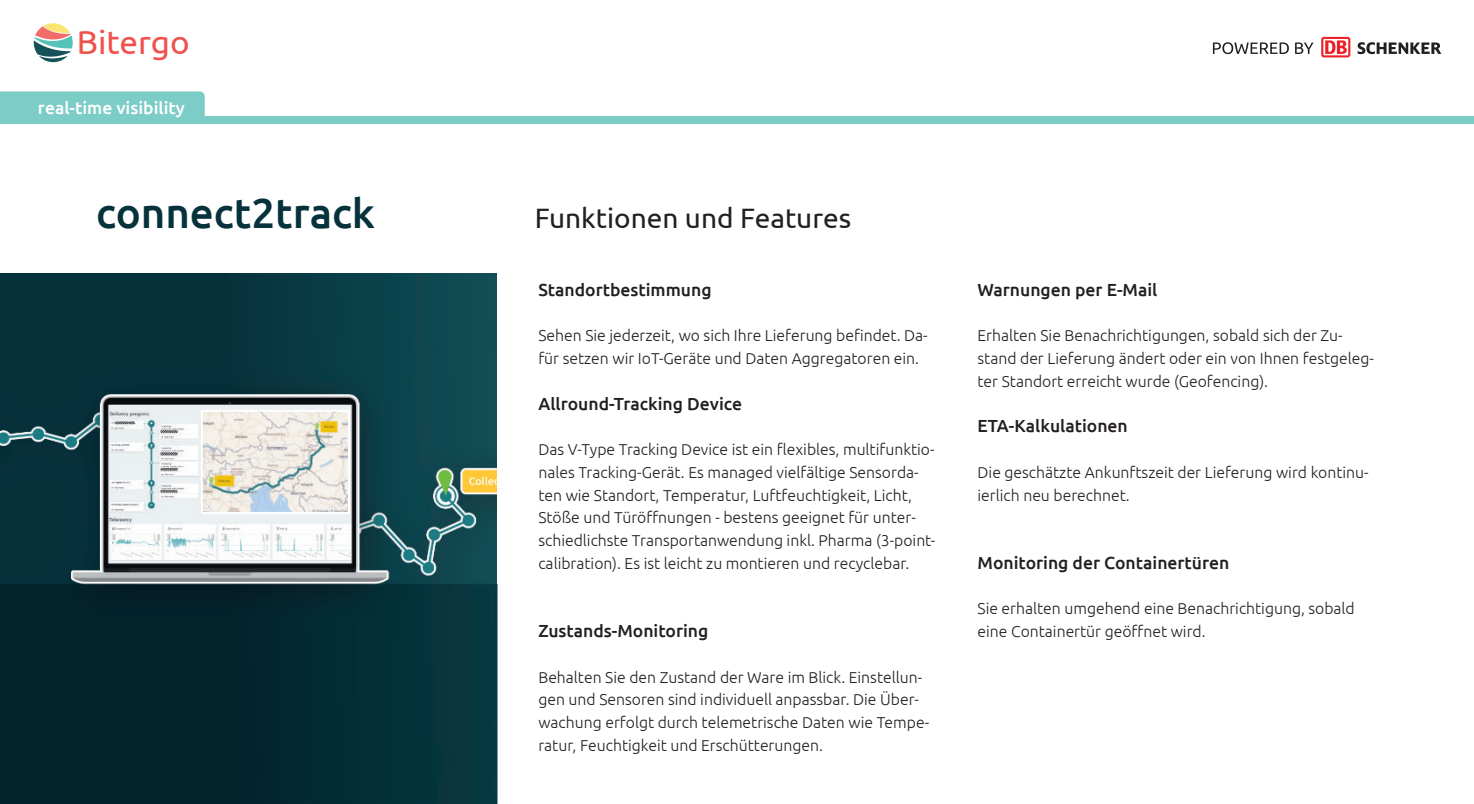
<style>
.page{position:relative;width:1474px;height:804px;background:#fff}
.page>*{position:absolute;margin:0;border:0;box-sizing:border-box;transform-origin:0 0}
.t1{font:500 42px "Ubuntu";color:#06323c}
.t2{font:33.25px "Ubuntu";color:#f0514c}
.t3{font:28px "Ubuntu";color:#231f20}
.t4{font:500 17.5px "Ubuntu";color:#231f20}
.t5{font:500 17.5px "Ubuntu";color:#fff}
.t6{font:300 15.75px/22.8px "Ubuntu";color:#231f20}
</style>
<div class="page">
<img style="left:0;top:273px;width:496px;height:38px">
<svg style="left:33px;top:23px;width:40px;height:40px"></svg>
<svg style="left:1212px;top:42px;width:76px;height:12px"></svg>
<svg style="left:1295px;top:42px;width:18px;height:12px"></svg>
<svg style="left:1357px;top:42px;width:84px;height:12px"></svg>
<svg style="left:1321px;top:37px;width:29px;height:20px"></svg>
<div style="left:0;top:91px;width:205px;height:25px;background:#7cccc8"></div>
<div style="left:0;top:116px;width:1473px;height:8px;background:#7cccc8"></div>
<img style="left:0;top:584px;width:497px;height:220px">
<img style="left:0;top:311px;width:496px;height:369px">
<svg style="left:201px;top:410px;width:148px;height:103px;background:#e4e2da"></svg>
<h2 class="t2" style="left:77px;top:28px;width:115px">Bitergo</h2>
<p class="t5" style="left:38px;top:100px;width:149px">real-time visibility</p>
<h1 class="t1" style="left:96px;top:195px;width:280px">connect2track</h1>
<h3 class="t3" style="left:534px;top:206px;width:318px">Funktionen und Features</h3>
<p class="t4" style="left:538px;top:282px;width:175px">Standortbestimmung</p>
<p class="t6" style="left:538px;top:325px;width:391px">Sehen Sie jederzeit, wo sich Ihre Lieferung befindet. Da&shy;für setzen wir IoT-Geräte und Daten Aggregatoren ein.</p>
<p class="t4" style="left:538px;top:396px;width:205px">Allround-Tracking Device</p>
<p class="t6" style="left:538px;top:439px;width:398px">Das V-Type Tracking Device ist ein flexibles, multifunktio&shy;nales Tracking-Gerät. Es managed vielfältige Sensorda&shy;ten wie Standort, Temperatur, Luftfeuchtigkeit, Licht, Stöße und Türöffnungen - bestens geeignet für unter&shy;schiedlichste Transportanwendung inkl. Pharma (3-point&shy;calibration). Es ist leicht zu montieren und recyclebar.</p>
<p class="t4" style="left:538px;top:623px;width:171px">Zustands-Monitoring</p>
<p class="t6" style="left:538px;top:666px;width:392px">Behalten Sie den Zustand der Ware im Blick. Einstellun&shy;gen und Sensoren sind individuell anpassbar. Die Über&shy;wachung erfolgt durch telemetrische Daten wie Tempe&shy;ratur, Feuchtigkeit und Erschütterungen.</p>
<p class="t4" style="left:977px;top:282px;width:181px">Warnungen per E-Mail</p>
<p class="t6" style="left:977px;top:325px;width:398px">Erhalten Sie Benachrichtigungen, sobald sich der Zu&shy;stand der Lieferung ändert oder ein von Ihnen festgeleg&shy;ter Standort erreicht wurde (Geofencing).</p>
<p class="t4" style="left:977px;top:419px;width:152px">ETA-Kalkulationen</p>
<p class="t6" style="left:977px;top:462px;width:392px">Die geschätzte Ankunftszeit der Lieferung wird kontinu&shy;ierlich neu berechnet.</p>
<p class="t4" style="left:977px;top:555px;width:253px">Monitoring der Containertüren</p>
<p class="t6" style="left:977px;top:598px;width:379px">Sie erhalten umgehend eine Benachrichtigung, sobald eine Containertür geöffnet wird.</p>
</div>
